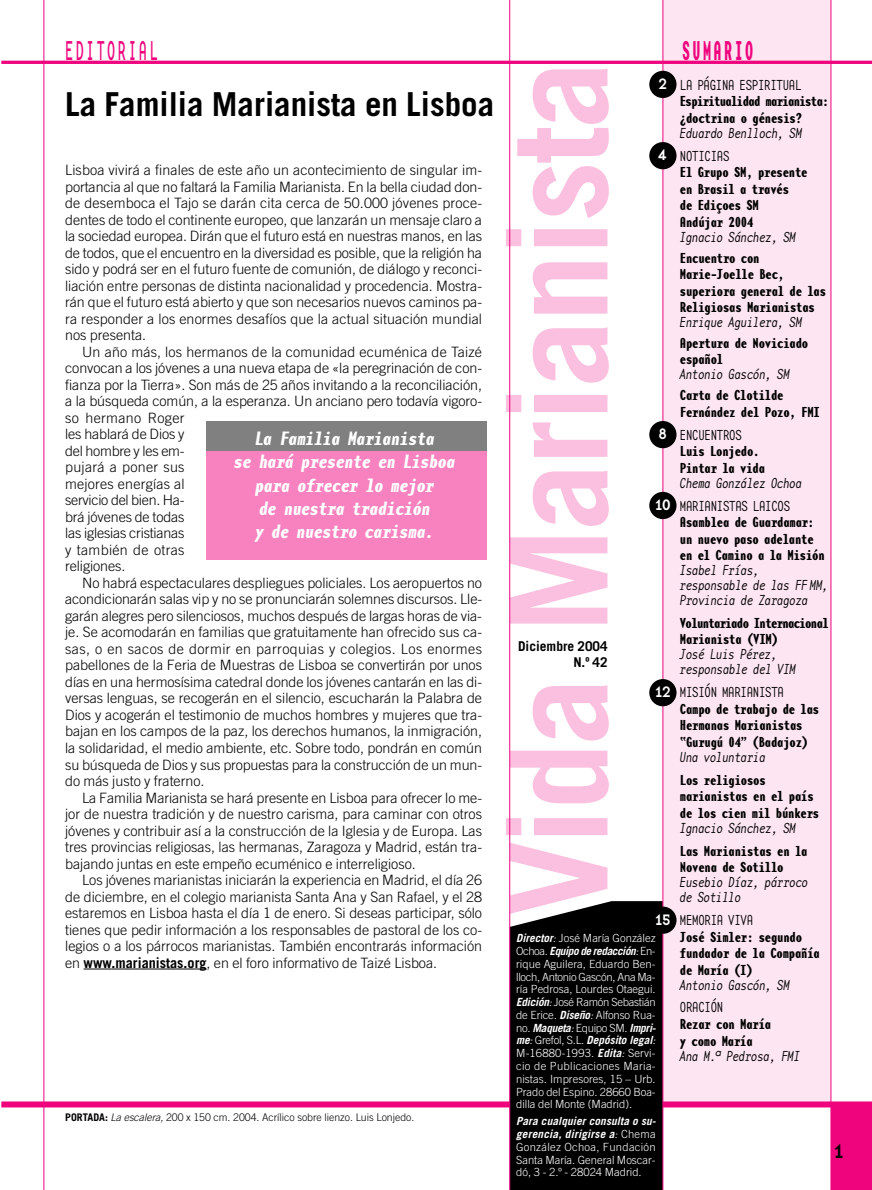
<style>
.page{position:relative;width:872px;height:1190px;background:#fff}
.page>*{position:absolute;margin:0;border:0;box-sizing:border-box;transform-origin:0 0}
.t1{font:700 135px "Trade Gothic";letter-spacing:-.015em;color:#fbc0df}
.t2{font:700 33px "Trade Gothic";color:#000}
.t3{font:27px "Base Mono Wide Reg";letter-spacing:.18em;color:#ef047e;scale:.5 1}
.t4{font:700 27px "Base Mono Wide";letter-spacing:.18em;color:#ef047e;scale:.5 1}
.t5{font:27px "Base Twelve Sans Smallcaps";color:#000}
.t6{font:21px "Base Twelve Sans Smallcaps";color:#fff}
.t7{font:italic 700 18px/23.2px "Base Mono Narrow";letter-spacing:-.02em;color:#fff;text-align:center}
.t8{font:300 14.25px/16.5px "Trade Gothic";color:#000;text-align:justify}
.t9{font:700 13.5px/16.5px "Base Mono Narrow";letter-spacing:-.02em;color:#000;scale:.95 1}
.t10{font:italic 100 13.5px/15px "Base Mono Narrow";letter-spacing:-.02em;color:#000;scale:.95 1}
.t11{font:100 13.5px "Base Mono Narrow";letter-spacing:-.02em;color:#000;scale:.95 1}
.t12{font:700 13.5px/16.5px "Base Mono Narrow";letter-spacing:-.055em;color:#000;scale:.95 1}
.t13{font:700 13.5px/16.5px "Trade Gothic";color:#000;text-align:right}
.t14{font:300 11.25px/12.8px "Trade Gothic";color:#fff;text-align:justify}
.t15{font:300 10.5px "Trade Gothic";color:#000}
.s1{font-weight:700}
.s2{font-weight:700;font-style:italic}
.s3{font-style:italic}
</style>
<div class="page">
<div style="left:663px;top:0;width:167px;height:1104px;background:#fde6f2"></div>
<div style="left:1px;top:1101px;width:871px;height:6px;background:#ef047e"></div>
<div style="left:510px;top:901px;width:152px;height:289px;background:#000"></div>
<svg style="left:84px;top:968px;width:28px;height:1px"></svg>
<hr style="left:112px;top:968px;width:87px;height:1px;background:#000">
<div style="left:830px;top:1104px;width:42px;height:86px;background:#ef047e"></div>
<hr style="left:43px;top:0;width:1px;height:1190px;background:#ef047e">
<hr style="left:662px;top:0;width:1px;height:1190px;background:#ef047e">
<hr style="left:830px;top:0;width:1px;height:1190px;background:#ef047e">
<div style="left:649px;top:71px;width:27px;height:27px;background:#000;border-radius:50%"></div>
<div style="left:649px;top:142px;width:27px;height:27px;background:#000;border-radius:50%"></div>
<div style="left:649px;top:421px;width:27px;height:27px;background:#000;border-radius:50%"></div>
<div style="left:649px;top:492px;width:27px;height:27px;background:#000;border-radius:50%"></div>
<div style="left:649px;top:679px;width:27px;height:27px;background:#000;border-radius:50%"></div>
<div style="left:649px;top:906px;width:27px;height:27px;background:#000;border-radius:50%"></div>
<hr style="left:509px;top:0;width:1px;height:1190px;background:#ef047e">
<hr style="left:1px;top:61px;width:871px;height:3px;background:#ef047e">
<div style="left:206px;top:421px;width:280px;height:30px;background:#808080"></div>
<div style="left:206px;top:451px;width:280px;height:109px;background:#f782bf"></div>
<h3 class="t3" style="left:65px;top:41px;width:186px">EDITORIAL</h3>
<h3 class="t4" style="left:682px;top:41px;width:144px">SUMARIO</h3>
<p class="t11" style="left:680px;top:80px;width:129px">LA PÁGINA ESPIRITUAL</p>
<p class="t12" style="left:680px;top:95px;width:158px">Espiritualidad marianista: ¿doctrina o génesis?</p>
<p class="t10" style="left:680px;top:127px;width:130px">Eduardo Benlloch, SM</p>
<p class="t11" style="left:680px;top:151px;width:54px">NOTICIAS</p>
<p class="t9" style="left:680px;top:166px;width:136px">El Grupo SM, presente en Brasil a través<br>de Ediçoes SM<br>Andújar 2004</p>
<p class="t10" style="left:680px;top:231px;width:124px">Ignacio Sánchez, SM</p>
<p class="t9" style="left:680px;top:251px;width:155px">Encuentro con<br>Marie-Joelle Bec, superiora general de las<br>Religiosas Marianistas</p>
<p class="t10" style="left:680px;top:316px;width:130px">Enrique Aguilera, SM</p>
<p class="t9" style="left:680px;top:336px;width:136px">Apertura de Noviciado español</p>
<p class="t10" style="left:680px;top:368px;width:117px">Antonio Gascón, SM</p>
<p class="t9" style="left:680px;top:389px;width:149px">Carta de Clotilde<br>Fernández del Pozo, FMI</p>
<p class="t11" style="left:680px;top:430px;width:67px">ENCUENTROS</p>
<p class="t9" style="left:680px;top:444px;width:91px">Luis Lonjedo.<br>Pintar la vida</p>
<p class="t10" style="left:680px;top:476px;width:130px">Chema González Ochoa</p>
<p class="t11" style="left:680px;top:501px;width:117px">MARIANISTAS LAICOS</p>
<p class="t9" style="left:680px;top:515px;width:154px">Asamblea de Guardamar: un nuevo paso adelante en el Camino a la Misión</p>
<p class="t10" style="left:680px;top:564px;width:158px">Isabel Frías, responsable de las FF MM,<br>Provincia de Zaragoza</p>
<p class="t12" style="left:680px;top:616px;width:158px">Voluntariado Internacional<br>Marianista (VIM)</p>
<p class="t10" style="left:680px;top:648px;width:124px">José Luis Pérez, responsable del VIM</p>
<p class="t11" style="left:680px;top:687px;width:111px">MISIÓN MARIANISTA</p>
<p class="t9" style="left:680px;top:702px;width:148px">Campo de trabajo de las<br>Hermanas Marianistas “Gurugú 04” (Badajoz)</p>
<p class="t10" style="left:680px;top:750px;width:92px">Una voluntaria</p>
<p class="t9" style="left:680px;top:773px;width:148px">Los religiosos marianistas en el país de los cien mil búnkers</p>
<p class="t10" style="left:680px;top:821px;width:124px">Ignacio Sánchez, SM</p>
<p class="t9" style="left:680px;top:844px;width:136px">Las Marianistas en la<br>Novena de Sotillo</p>
<p class="t10" style="left:680px;top:876px;width:136px">Eusebio Díaz, párroco de Sotillo</p>
<p class="t11" style="left:680px;top:915px;width:79px">MEMORIA VIVA</p>
<p class="t9" style="left:680px;top:930px;width:149px">José Simler: segundo fundador de la Compañía de María (I)</p>
<p class="t10" style="left:680px;top:978px;width:117px">Antonio Gascón, SM</p>
<p class="t11" style="left:680px;top:1002px;width:47px">ORACIÓN</p>
<p class="t9" style="left:680px;top:1017px;width:98px">Rezar con María y como María</p>
<p class="t10" style="left:680px;top:1049px;width:128px">Ana M.ª Pedrosa, FMI</p>
<h1 class="t1" style="left:510px;top:915px;width:856px;rotate:-90deg">Vida Marianista</h1>
<h3 class="t6" style="left:657px;top:69px;width:12px">2</h3>
<h2 class="t2" style="left:65px;top:92px;width:430px">La Familia Marianista en Lisboa</h2>
<h3 class="t6" style="left:657px;top:141px;width:12px">4</h3>
<p class="t8" style="left:65px;top:163px;width:418px">Lisboa vivirá a finales de este año un acontecimiento de singular im&shy;portancia al que no faltará la Familia Marianista. En la bella ciudad don&shy;de desemboca el Tajo se darán cita cerca de 50.000 jóvenes proce&shy;dentes de todo el continente europeo, que lanzarán un mensaje claro a la sociedad europea. Dirán que el futuro está en nuestras manos, en las de todos, que el encuentro en la diversidad es posible, que la religión ha sido y podrá ser en el futuro fuente de comunión, de diálogo y reconci&shy;liación entre personas de distinta nacionalidad y procedencia. Mostra&shy;rán que el futuro está abierto y que son necesarios nuevos caminos pa&shy;ra responder a los enormes desafíos que la actual situación mundial nos presenta.</p>
<p class="t8" style="left:65px;top:345px;width:418px;text-align:left;text-indent:17px">Un año más, los hermanos de la comunidad ecuménica de Taizé convocan a los jóvenes a una nueva etapa de «la peregrinación de con&shy;fianza por la Tierra». Son más de 25 años invitando a la reconciliación, a la búsqueda común, a la esperanza. Un anciano pero todavía vigoro&shy;so hermano Roger<br>les hablará de Dios y<br>del hombre y les em-<br>pujará a poner sus<br>mejores energías al<br>servicio del bien. Ha-<br>brá jóvenes de todas<br>las iglesias cristianas<br>y también de otras<br>religiones.</p>
<p class="t8" style="left:65px;top:576px;width:418px;text-indent:17px">No habrá espectaculares despliegues policiales. Los aeropuertos no acondicionarán salas vip y no se pronunciarán solemnes discursos. Lle&shy;garán alegres pero silenciosos, muchos después de largas horas de via&shy;je. Se acomodarán en familias que gratuitamente han ofrecido sus ca&shy;sas, o en sacos de dormir en parroquias y colegios. Los enormes pabellones de la Feria de Muestras de Lisboa se convertirán por unos días en una hermosísima catedral donde los jóvenes cantarán en las di&shy;versas lenguas, se recogerán en el silencio, escucharán la Palabra de Dios y acogerán el testimonio de muchos hombres y mujeres que tra&shy;bajan en los campos de la paz, los derechos humanos, la inmigración, la solidaridad, el medio ambiente, etc. Sobre todo, pondrán en común su búsqueda de Dios y sus propuestas para la construcción de un mun&shy;do más justo y fraterno.</p>
<p class="t8" style="left:65px;top:790px;width:418px;text-indent:17px">La Familia Marianista se hará presente en Lisboa para ofrecer lo me&shy;jor de nuestra tradición y de nuestro carisma, para caminar con otros jóvenes y contribuir así a la construcción de la Iglesia y de Europa. Las tres provincias religiosas, las hermanas, Zaragoza y Madrid, están tra&shy;bajando juntas en este empeño ecuménico e interreligioso.</p>
<p class="t8" style="left:65px;top:873px;width:418px;text-indent:17px">Los jóvenes marianistas iniciarán la experiencia en Madrid, el día 26 de diciembre, en el colegio marianista Santa Ana y San Rafael, y el 28 estaremos en Lisboa hasta el día 1 de enero. Si deseas participar, sólo tienes que pedir información a los responsables de pastoral de los co&shy;legios o a los párrocos marianistas. También encontrarás información en <span class="s1">www.marianistas.org</span>, en el foro informativo de Taizé Lisboa.</p>
<h3 class="t6" style="left:657px;top:420px;width:12px">8</h3>
<p class="t7" style="left:234px;top:429px;width:223px">La Familia Marianista<br>se hará presente en Lisboa para ofrecer lo mejor<br>de nuestra tradición<br>y de nuestro carisma.</p>
<h3 class="t6" style="left:654px;top:490px;width:19px">10</h3>
<p class="t13" style="left:518px;top:639px;width:91px">Diciembre 2004<br>N.º 42</p>
<h3 class="t6" style="left:654px;top:677px;width:19px">12</h3>
<h3 class="t6" style="left:654px;top:905px;width:19px">15</h3>
<p class="t14" style="left:516px;top:933px;width:141px"><span class="s2">Director</span><span class="s3">:</span> José María González Ochoa. <span class="s2">Equipo de redacción</span><span class="s3">:</span> En&shy;rique Aguilera, Eduardo Ben&shy;lloch, Antonio Gascón, Ana Ma&shy;ría Pedrosa, Lourdes Otaegui.<br><span class="s2">Edición</span><span class="s3">:</span> José Ramón Sebastián de Erice. <span class="s2">Diseño</span><span class="s3">:</span> Alfonso Rua&shy;no. <span class="s2">Maqueta</span><span class="s3">:</span> Equipo SM. <span class="s2">Impri&shy;me</span><span class="s3">:</span> Grefol, S.L. <span class="s2">Depósito legal</span><span class="s3">:<br></span>M-16880-1993. <span class="s2">Edita</span><span class="s3">:</span> Servi&shy;cio de Publicaciones Maria&shy;nistas. Impresores, 15 – Urb.<br>Prado del Espino. 28660 Boa&shy;dilla del Monte (Madrid).</p>
<p class="t14" style="left:516px;top:1115px;width:141px"><span class="s2">Para cualquier consulta o su&shy;gerencia, dirigirse a</span><span class="s3">:</span> Chema González Ochoa, Fundación Santa María. General Moscar&shy;dó, 3 - 2.º - 28024 Madrid.</p>
<p class="t15" style="left:65px;top:1113px;width:351px"><span class="s1">PORTADA:</span> <span class="s3">La escalera,</span> 200 x 150 cm. 2004. Acrílico sobre lienzo. Luis Lonjedo.</p>
<h3 class="t5" style="left:832px;top:1132px;width:15px">1</h3>
</div>
